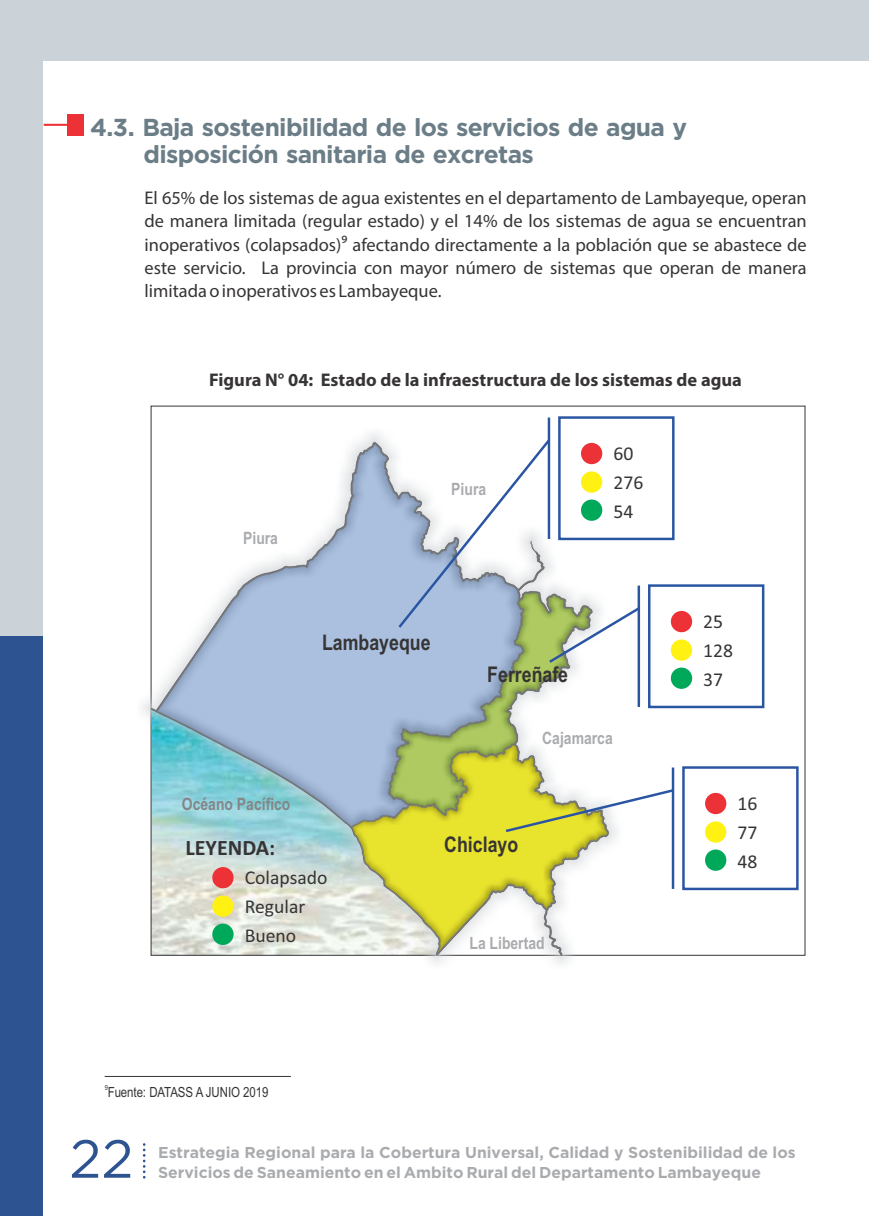
<style>
.page{position:relative;width:869px;height:1216px;background:#fff}
.page>*{position:absolute;margin:0;border:0;box-sizing:border-box;transform-origin:0 0}
.t1{font:53.55px "Gotham";color:#2e5391}
.t2{font:700 24.5px/27.1px "Gotham";letter-spacing:-.025em;color:#6b7d87}
.t3{font:700 22.05px "Calibri";color:#373435}
.t4{font:700 21.7px "Arial Narrow";color:#373435}
.t5{font:19.6px/28.9px "Calibri";color:#373435}
.t6{font:18.38px/23.3px "Myriad Pro";color:#373435;text-align:justify}
.t7{font:700 18.38px "Myriad Pro";color:#373435}
.t8{font:700 16.97px "Arial Narrow";color:#a9abae}
.t9{font:700 16.97px "Arial Narrow";color:#848688}
.t10{font:700 15.75px/20.1px "Gotham";color:#a9abae}
.t11{font:14px "Arial Narrow";letter-spacing:-.005em;color:#373435}
.t12{font:7px "Arial Narrow";color:#373435}
</style>
<div class="page">
<hr style="left:868px;top:0;width:1px;height:635px;background:#ccd3d8">
<hr style="left:868px;top:62px;width:1px;height:1153px;background:#fff">
<div style="left:0;top:635px;width:46px;height:580px;background:#2e5391"></div>
<div style="left:0;top:0;width:868px;height:635px;background:#ccd3d8"></div>
<div style="left:44px;top:62px;width:824px;height:1153px;background:#fff"></div>
<hr style="left:44px;top:124px;width:31px;height:2px;background:#ed3237">
<div style="left:67px;top:114px;width:17px;height:21px;background:#ed3237"></div>
<hr style="left:105px;top:1075px;width:186px;height:1px;background:#373435">
<svg style="left:143px;top:1143px;width:2px;height:35px"></svg>
<svg style="left:151px;top:442px;width:457px;height:517px"></svg>
<svg style="left:157px;top:444px;width:194px;height:382px"></svg>
<svg style="left:351px;top:874px;width:257px;height:78px"></svg>
<div style="left:558px;top:416px;width:116px;height:124px;border:2px solid #2a55a3"></div>
<hr style="left:547px;top:417px;width:3px;height:122px;background:#2a55a3">
<div style="left:670px;top:611px;width:21px;height:21px;background:#ed3237;border-radius:50%"></div>
<div style="left:670px;top:639px;width:21px;height:21px;background:#fff212;border-radius:50%"></div>
<div style="left:670px;top:667px;width:21px;height:22px;background:#00a859;border-radius:50%"></div>
<div style="left:647px;top:584px;width:117px;height:124px;border:2px solid #2a55a3"></div>
<div style="left:704px;top:792px;width:22px;height:22px;background:#ed3237;border-radius:50%"></div>
<div style="left:704px;top:821px;width:22px;height:21px;background:#fff212;border-radius:50%"></div>
<div style="left:704px;top:849px;width:22px;height:21px;background:#00a859;border-radius:50%"></div>
<div style="left:682px;top:766px;width:116px;height:124px;border:2px solid #2a55a3"></div>
<hr style="left:671px;top:767px;width:3px;height:121px;background:#2a55a3">
<svg style="left:351px;top:437px;width:324px;height:437px"></svg>
<div style="left:212px;top:867px;width:21px;height:21px;background:#ed3237;border-radius:50%"></div>
<div style="left:212px;top:895px;width:21px;height:21px;background:#fff212;border-radius:50%"></div>
<div style="left:212px;top:923px;width:21px;height:21px;background:#00a859;border-radius:50%"></div>
<h2 class="t2" style="left:143px;top:115px;width:544px;text-indent:-53px">4.3 . Baja sostenibilidad de los servicios de agua y disposición sanitaria de excretas</h2>
<p class="t6" style="left:144px;top:188px;width:663px">El 65% de los sistemas de agua existentes en el departamento de Lambayeque, operan de manera limitada (regular estado) y el 14% de los sistemas de agua se encuentran inoperativos (colapsados)⁹ afectando directamente a la población que se abastece de este servicio. La provincia con mayor número de sistemas que operan de manera limitada o inoperativos es Lambayeque.</p>
<p class="t7" style="left:209px;top:372px;width:534px">Figura N° 04: Estado de la infraestructura de los sistemas de agua</p>
<p class="t8" style="left:243px;top:531px;width:36px">Piura</p>
<p class="t8" style="left:451px;top:483px;width:36px">Piura</p>
<p class="t5" style="left:613px;top:440px;width:31px">60<br>276<br>54</p>
<p class="t4" style="left:322px;top:633px;width:110px">Lambayeque</p>
<p class="t4" style="left:487px;top:666px;width:82px">Ferreñafe</p>
<p class="t9" style="left:182px;top:797px;width:110px">Océano Pacífico</p>
<p class="t3" style="left:185px;top:838px;width:91px">LEYENDA:</p>
<p class="t5" style="left:245px;top:864px;width:84px">Colapsado<br>Regular<br>Bueno</p>
<p class="t8" style="left:542px;top:731px;width:72px">Cajamarca</p>
<p class="t4" style="left:444px;top:836px;width:75px">Chiclayo</p>
<p class="t8" style="left:469px;top:936px;width:77px">La Libertad</p>
<p class="t12" style="left:105px;top:1084px;width:5px">9</p>
<p class="t11" style="left:108px;top:1086px;width:162px">Fuente: DATASS A JUNIO 2019</p>
<p class="t5" style="left:703px;top:608px;width:31px">25<br>128<br>37</p>
<p class="t5" style="left:737px;top:790px;width:21px;text-align:justify">16<br>77<br>48</p>
<h1 class="t1" style="left:69px;top:1138px;width:66px">22</h1>
<p class="t10" style="left:158px;top:1143px;width:638px">Estrategia Regional para la Cobertura Universal, Calidad y Sostenibilidad de los<br>Servicios de Saneamiento en el Ambito Rural del Departamento Lambayeque</p>
</div>
